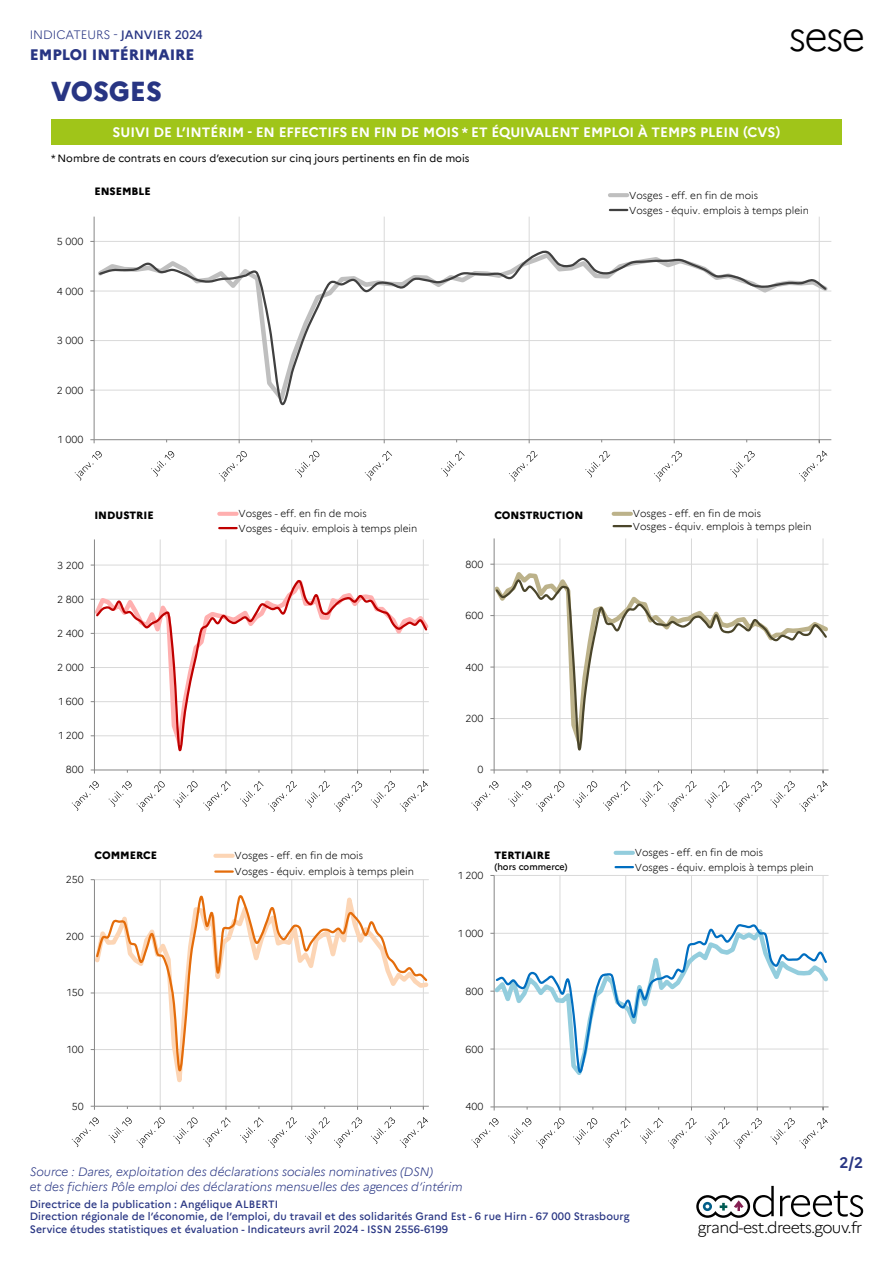
<style>
.page{position:relative;width:893px;height:1263px;background:#fff}
.page>*{position:absolute;margin:0;border:0;box-sizing:border-box;transform-origin:0 0}
.t1{font:300 40.35px "Marianne";color:#000}
.t2{font:800 27px "Marianne";letter-spacing:-.005em;color:#283583}
.t3{font:300 15.75px "Marianne";letter-spacing:-.04em;color:#000}
.t4{font:800 15px "Marianne";color:#283583}
.t5{font:700 15px "Marianne";color:#283583}
.t6{font:700 13.5px "Marianne";color:#fff}
.t7{font:italic 300 12px/14.4px "Marianne";color:#283583}
.t8{font:300 12px "Marianne";color:#283583}
.t9{font:500 10.5px/12.8px "Marianne";letter-spacing:.01em;color:#283583}
.t10{font:10.5px "Marianne";color:#000}
.t11{font:800 10.5px "Marianne";color:#000}
.t12{font:300 10.05px/14.2px "Marianne";letter-spacing:-.005em;color:#000}
.t13{font:300 9.9px/14.9px "Marianne";color:#000}
.t14{font:500 9px "Marianne";color:#000}
.s1{font-weight:500}
</style>
<div class="page">
<svg style="left:780px;top:1191px;width:83px;height:26px"></svg>
<svg style="left:696px;top:1186px;width:78px;height:32px"></svg>
<hr style="left:94px;top:241px;width:737px;height:1px;background:#d9d9d9">
<hr style="left:239px;top:217px;width:1px;height:223px;background:#d9d9d9">
<hr style="left:384px;top:217px;width:1px;height:223px;background:#d9d9d9">
<hr style="left:529px;top:217px;width:1px;height:223px;background:#d9d9d9">
<hr style="left:674px;top:217px;width:1px;height:223px;background:#d9d9d9">
<hr style="left:819px;top:217px;width:1px;height:223px;background:#d9d9d9">
<hr style="left:94px;top:217px;width:1px;height:223px;background:#868686">
<hr style="left:94px;top:439px;width:737px;height:1px;background:#868686">
<svg style="left:90px;top:439px;width:5px;height:4px"></svg>
<svg style="left:97px;top:250px;width:731px;height:163px"></svg>
<svg style="left:75px;top:451px;width:27px;height:30px"></svg>
<svg style="left:151px;top:451px;width:23px;height:26px"></svg>
<svg style="left:219px;top:451px;width:28px;height:31px"></svg>
<svg style="left:295px;top:451px;width:24px;height:27px"></svg>
<svg style="left:365px;top:451px;width:27px;height:30px"></svg>
<svg style="left:441px;top:451px;width:24px;height:26px"></svg>
<svg style="left:509px;top:451px;width:29px;height:31px"></svg>
<svg style="left:585px;top:451px;width:25px;height:27px"></svg>
<svg style="left:654px;top:451px;width:28px;height:31px"></svg>
<svg style="left:730px;top:451px;width:25px;height:27px"></svg>
<svg style="left:799px;top:451px;width:28px;height:31px"></svg>
<hr style="left:610px;top:193px;width:17px;height:4px;background:#bfbfbf">
<svg style="left:610px;top:209px;width:17px;height:2px"></svg>
<hr style="left:94px;top:565px;width:335px;height:1px;background:#d9d9d9">
<hr style="left:160px;top:539px;width:1px;height:231px;background:#d9d9d9">
<hr style="left:226px;top:539px;width:1px;height:231px;background:#d9d9d9">
<hr style="left:291px;top:539px;width:1px;height:231px;background:#d9d9d9">
<hr style="left:357px;top:539px;width:1px;height:231px;background:#d9d9d9">
<hr style="left:423px;top:539px;width:1px;height:231px;background:#d9d9d9">
<hr style="left:94px;top:539px;width:1px;height:231px;background:#868686">
<hr style="left:94px;top:770px;width:335px;height:1px;background:#868686">
<svg style="left:95px;top:579px;width:334px;height:180px"></svg>
<svg style="left:72px;top:781px;width:27px;height:30px"></svg>
<svg style="left:109px;top:781px;width:56px;height:31px"></svg>
<svg style="left:174px;top:781px;width:57px;height:30px"></svg>
<svg style="left:240px;top:781px;width:57px;height:31px"></svg>
<svg style="left:305px;top:781px;width:57px;height:31px"></svg>
<svg style="left:371px;top:781px;width:57px;height:31px"></svg>
<svg style="left:219px;top:512px;width:18px;height:4px"></svg>
<svg style="left:219px;top:527px;width:18px;height:2px"></svg>
<hr style="left:494px;top:564px;width:334px;height:1px;background:#d9d9d9">
<hr style="left:560px;top:538px;width:1px;height:232px;background:#d9d9d9">
<hr style="left:625px;top:538px;width:1px;height:232px;background:#d9d9d9">
<hr style="left:691px;top:538px;width:1px;height:232px;background:#d9d9d9">
<hr style="left:757px;top:538px;width:1px;height:232px;background:#d9d9d9">
<hr style="left:823px;top:538px;width:1px;height:232px;background:#d9d9d9">
<hr style="left:494px;top:538px;width:1px;height:232px;background:#868686">
<hr style="left:494px;top:770px;width:334px;height:1px;background:#868686">
<svg style="left:491px;top:566px;width:333px;height:197px"></svg>
<svg style="left:494px;top:579px;width:335px;height:178px"></svg>
<svg style="left:471px;top:781px;width:28px;height:30px"></svg>
<svg style="left:508px;top:781px;width:56px;height:31px"></svg>
<svg style="left:573px;top:781px;width:24px;height:27px"></svg>
<svg style="left:603px;top:781px;width:27px;height:30px"></svg>
<svg style="left:640px;top:781px;width:57px;height:31px"></svg>
<svg style="left:705px;top:781px;width:57px;height:31px"></svg>
<svg style="left:771px;top:781px;width:57px;height:31px"></svg>
<svg style="left:614px;top:512px;width:17px;height:4px"></svg>
<svg style="left:614px;top:525px;width:17px;height:2px"></svg>
<svg style="left:92px;top:879px;width:337px;height:231px"></svg>
<svg style="left:94px;top:891px;width:335px;height:186px"></svg>
<svg style="left:72px;top:1117px;width:27px;height:30px"></svg>
<svg style="left:109px;top:1117px;width:56px;height:31px"></svg>
<svg style="left:174px;top:1117px;width:57px;height:30px"></svg>
<svg style="left:240px;top:1117px;width:57px;height:31px"></svg>
<svg style="left:305px;top:1117px;width:57px;height:31px"></svg>
<svg style="left:371px;top:1117px;width:57px;height:31px"></svg>
<svg style="left:215px;top:854px;width:18px;height:4px"></svg>
<hr style="left:215px;top:870px;width:18px;height:3px;background:#e46c0a">
<hr style="left:494px;top:875px;width:334px;height:1px;background:#d9d9d9">
<hr style="left:560px;top:875px;width:1px;height:232px;background:#d9d9d9">
<hr style="left:625px;top:875px;width:1px;height:232px;background:#d9d9d9">
<hr style="left:691px;top:875px;width:1px;height:232px;background:#d9d9d9">
<hr style="left:757px;top:875px;width:1px;height:232px;background:#d9d9d9">
<hr style="left:823px;top:875px;width:1px;height:232px;background:#d9d9d9">
<hr style="left:494px;top:875px;width:1px;height:232px;background:#868686">
<hr style="left:494px;top:1106px;width:334px;height:1px;background:#868686">
<svg style="left:490px;top:1106px;width:5px;height:4px"></svg>
<svg style="left:494px;top:921px;width:335px;height:158px"></svg>
<svg style="left:472px;top:1118px;width:27px;height:30px"></svg>
<svg style="left:508px;top:1118px;width:56px;height:31px"></svg>
<svg style="left:573px;top:1118px;width:24px;height:27px"></svg>
<svg style="left:603px;top:1118px;width:27px;height:30px"></svg>
<svg style="left:640px;top:1118px;width:57px;height:31px"></svg>
<svg style="left:705px;top:1118px;width:57px;height:31px"></svg>
<svg style="left:771px;top:1118px;width:57px;height:31px"></svg>
<svg style="left:616px;top:851px;width:17px;height:4px"></svg>
<svg style="left:616px;top:866px;width:17px;height:2px"></svg>
<div style="left:51px;top:119px;width:791px;height:26px;background:#a0c519"></div>
<p class="t8" style="left:30px;top:25px;width:175px">indicateurs - <span class="s1">janvier 2024</span></p>
<h3 class="t4" style="left:30px;top:43px;width:166px">EMPLOI INTÉRIMAIRE</h3>
<h2 class="t2" style="left:51px;top:71px;width:112px">VOSGES</h2>
<p class="t6" style="left:113px;top:122px;width:669px">SUIVI DE L’INTÉRIM - EN EFFECTIFS EN FIN DE MOIS * ET ÉQUIVALENT EMPLOI À TEMPS PLEIN (CVS)</p>
<p class="t10" style="left:51px;top:150px;width:420px">* Nombre de contrats en cours d’execution sur cinq jours pertinents en fin de mois</p>
<h1 class="t1" style="left:789px;top:6px;width:78px">sese</h1>
<p class="t11" style="left:94px;top:183px;width:58px">ENSEMBLE</p>
<p class="t12" style="left:57px;top:233px;width:28px">5 000</p>
<p class="t12" style="left:57px;top:283px;width:28px">4 000</p>
<p class="t12" style="left:57px;top:333px;width:28px">3 000</p>
<p class="t13" style="left:57px;top:382px;width:28px">2 000</p>
<p class="t13" style="left:58px;top:431px;width:27px">1 000</p>
<p class="t11" style="left:94px;top:507px;width:61px">INDUSTRIE</p>
<p class="t13" style="left:57px;top:557px;width:28px">3 200</p>
<p class="t12" style="left:57px;top:591px;width:28px">2 800</p>
<p class="t12" style="left:57px;top:625px;width:28px">2 400</p>
<p class="t12" style="left:57px;top:659px;width:28px">2 000</p>
<p class="t13" style="left:59px;top:693px;width:27px">1 600</p>
<p class="t13" style="left:59px;top:728px;width:27px">1 200</p>
<p class="t12" style="left:66px;top:762px;width:19px">800</p>
<p class="t12" style="left:238px;top:506px;width:180px">Vosges - eff. en fin de mois<br>Vosges - équiv. emplois à temps plein</p>
<p class="t11" style="left:494px;top:507px;width:90px">CONSTRUCTION</p>
<p class="t12" style="left:466px;top:556px;width:19px">800</p>
<p class="t13" style="left:466px;top:607px;width:19px">600</p>
<p class="t13" style="left:466px;top:659px;width:19px">400</p>
<p class="t12" style="left:466px;top:710px;width:19px">200</p>
<p class="t12" style="left:478px;top:762px;width:7px">0</p>
<p class="t12" style="left:66px;top:872px;width:19px">250</p>
<p class="t11" style="left:94px;top:847px;width:64px">COMMERCE</p>
<p class="t12" style="left:235px;top:847px;width:181px;line-height:15.8px">Vosges - eff. en fin de mois<br>Vosges - équiv. emplois à temps plein</p>
<p class="t12" style="left:458px;top:867px;width:27px">1 200</p>
<p class="t11" style="left:494px;top:847px;width:57px">TERTIAIRE</p>
<p class="t14" style="left:494px;top:859px;width:75px">(hors commerce)</p>
<p class="t13" style="left:66px;top:928px;width:19px">200</p>
<p class="t13" style="left:458px;top:925px;width:27px">1 000</p>
<p class="t12" style="left:67px;top:985px;width:18px">150</p>
<p class="t12" style="left:466px;top:983px;width:19px">800</p>
<p class="t12" style="left:67px;top:1041px;width:18px">100</p>
<p class="t13" style="left:466px;top:1041px;width:19px">600</p>
<p class="t13" style="left:72px;top:1098px;width:13px">50</p>
<p class="t13" style="left:466px;top:1099px;width:19px">400</p>
<p class="t7" style="left:30px;top:1164px;width:434px">Source : Dares, exploitation des déclarations sociales nominatives (DSN)<br>et des fichiers Pôle emploi des déclarations mensuelles des agences d’intérim</p>
<p class="t13" style="left:629px;top:187px;width:181px">Vosges - eff. en fin de mois<br>Vosges - équiv. emplois à temps plein</p>
<p class="t13" style="left:633px;top:507px;width:180px;line-height:12.3px">Vosges - eff. en fin de mois<br>Vosges - équiv. emplois à temps plein</p>
<p class="t13" style="left:635px;top:844px;width:130px">Vosges - eff. en fin de mois</p>
<p class="t12" style="left:635px;top:859px;width:181px">Vosges - équiv. emplois à temps plein</p>
<h3 class="t5" style="left:839px;top:1151px;width:25px">2/2</h3>
<p class="t9" style="left:30px;top:1196px;width:601px">Directrice de la publication : Angélique alberti<br>Direction régionale de l’économie, de l’emploi, du travail et des solidarités Grand Est - 6 rue Hirn - 67 000 Strasbourg<br>Service études statistiques et évaluation - I ndicateurs avril 2024 - ISS N 2556-6199</p>
<h3 class="t3" style="left:698px;top:1215px;width:166px">grand-est.dreets.gouv.fr</h3>
</div>
